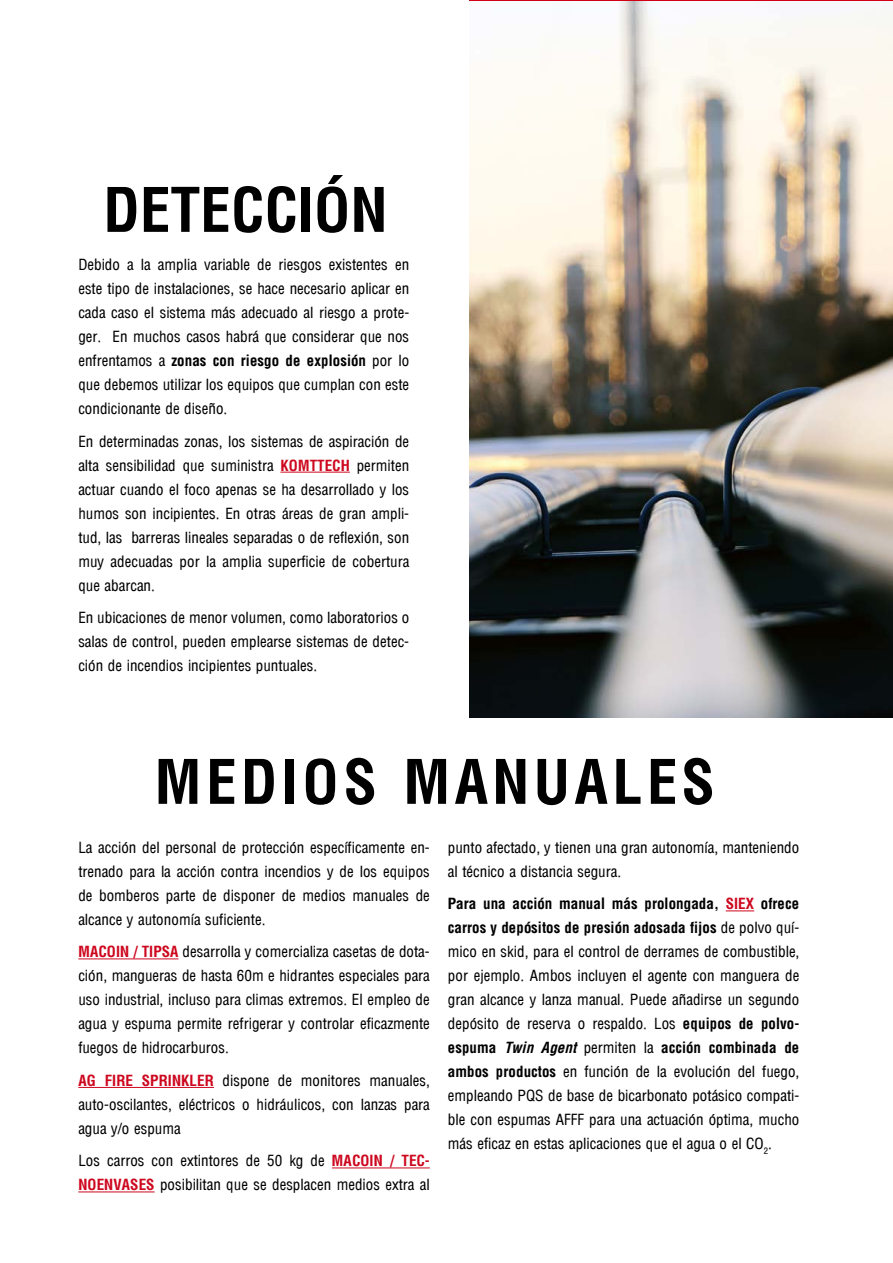
<style>
.page{position:relative;width:893px;height:1263px;background:#fff}
.page>*{position:absolute;margin:0;border:0;box-sizing:border-box;transform-origin:0 0}
.t1{font:700 condensed 60px "Arena";color:#000}
.t2{font:15px/24px "Arena Condensed";color:#000;text-align:justify}
.t3{font:700 condensed 15px/24px "Arena";color:#000}
.s1{font-family:"Arena Condensed";font-weight:400;font-stretch:normal}
.s2{font-family:"Arena";font-weight:700;font-stretch:condensed;color:#cd071e}
.s3{color:#cd071e}
.s4{font-family:"Arena";font-weight:700;font-stretch:condensed}
.s5{font-style:italic}
</style>
<div class="page">
<img style="left:470px;top:1px;width:423px;height:717px">
<hr style="left:280px;top:472px;width:70px;height:1px;background:#cd071e">
<hr style="left:78px;top:958px;width:101px;height:1px;background:#cd071e">
<hr style="left:78px;top:1087px;width:136px;height:1px;background:#cd071e">
<hr style="left:332px;top:1167px;width:98px;height:1px;background:#cd071e">
<hr style="left:78px;top:1191px;width:77px;height:1px;background:#cd071e">
<svg style="left:726px;top:910px;width:28px;height:1px"></svg>
<h1 class="t1" style="left:103px;top:173px;width:286px">DETECCIÓN</h1>
<p class="t2" style="left:78px;top:253px;width:332px">Debido a la amplia variable de riesgos existentes en este tipo de instalaciones, se hace necesario aplicar en cada caso el sistema más adecuado al riesgo a prote&shy;ger. En muchos casos habrá que considerar que nos</p>
<p class="t3" style="left:78px;top:348px;width:332px"><span class="s1">enfrentamos a</span> zonas con riesgo de explosión <span class="s1">por lo</span></p>
<p class="t2" style="left:78px;top:373px;width:332px">que debemos utilizar los equipos que cumplan con este condicionante de diseño.</p>
<p class="t2" style="left:78px;top:429px;width:332px">En determinadas zonas, los sistemas de aspiración de alta sensibilidad que suministra <span class="s2">Komttech</span></p>
<p class="t2" style="left:78px;top:453px;width:332px;text-indent:278px">permiten actuar cuando el foco apenas se ha desarrollado y los humos son incipientes. En otras áreas de gran ampli&shy;tud, las barreras lineales separadas o de reflexión, son muy adecuadas por la amplia superficie de cobertura que abarcan.</p>
<p class="t2" style="left:78px;top:606px;width:332px">En ubicaciones de menor volumen, como laboratorios o salas de control, pueden emplearse sistemas de detec&shy;ción de incendios incipientes puntuales.</p>
<h1 class="t1" style="left:155px;top:745px;width:561px">Med ios manuales</h1>
<p class="t2" style="left:78px;top:835px;width:353px">La acción del personal de protección específicamente en&shy;trenado para la acción contra incendios y de los equipos de bomberos parte de disponer de medios manuales de alcance y autonomía suficiente.</p>
<p class="t2" style="left:78px;top:940px;width:353px"><span class="s2">MACOIN / TIPSA</span> desarrolla y comercializa casetas de dota&shy;ción, mangueras de hasta 60m e hidrantes especiales para uso industrial, incluso para climas extremos. El empleo de agua y espuma permite refrigerar y controlar eficazmente fuegos de hidrocarburos.</p>
<p class="t2" style="left:78px;top:1068px;width:353px"><span class="s2">AG FIRE Sprinkler</span> dispone de monitores manuales, auto-oscilantes, eléctricos o hidráulicos, con lanzas para agua y/o espuma</p>
<p class="t2" style="left:78px;top:1149px;width:353px">Los carros con extintores de 50 kg de <span class="s2">MACOIN / TEC-<br>NOENVASES</span> posibilitan que se desplacen medios extra al</p>
<p class="t2" style="left:448px;top:835px;width:353px">punto afectado, y tienen una gran autonomía, manteniendo al técnico a distancia segura.</p>
<p class="t3" style="left:448px;top:892px;width:353px">Para una acción manual más prolongada, <span class="s3">SIEX</span> ofrece carros y depósitos de presión adosada fijos <span class="s1">de polvo quí-</span></p>
<p class="t2" style="left:448px;top:940px;width:353px">mico en skid, para el control de derrames de combustible, por ejemplo. Ambos incluyen el agente con manguera de gran alcance y lanza manual. Puede añadirse un segundo depósito de reserva o respaldo. Los <span class="s4">equipos de polvo-</span></p>
<p class="t3" style="left:448px;top:1036px;width:353px">espuma <span class="s5">Twin Agent</span> <span class="s1">permiten la</span> acción combinada de</p>
<p class="t2" style="left:448px;top:1060px;width:353px"><span class="s4">ambos productos</span> en función de la evolución del fuego, empleando PQS de base de bicarbonato potásico compati&shy;ble con espumas AFFF para una actuación óptima, mucho más eficaz en estas aplicaciones que el agua o el CO<sub>2</sub>.</p>
</div>
